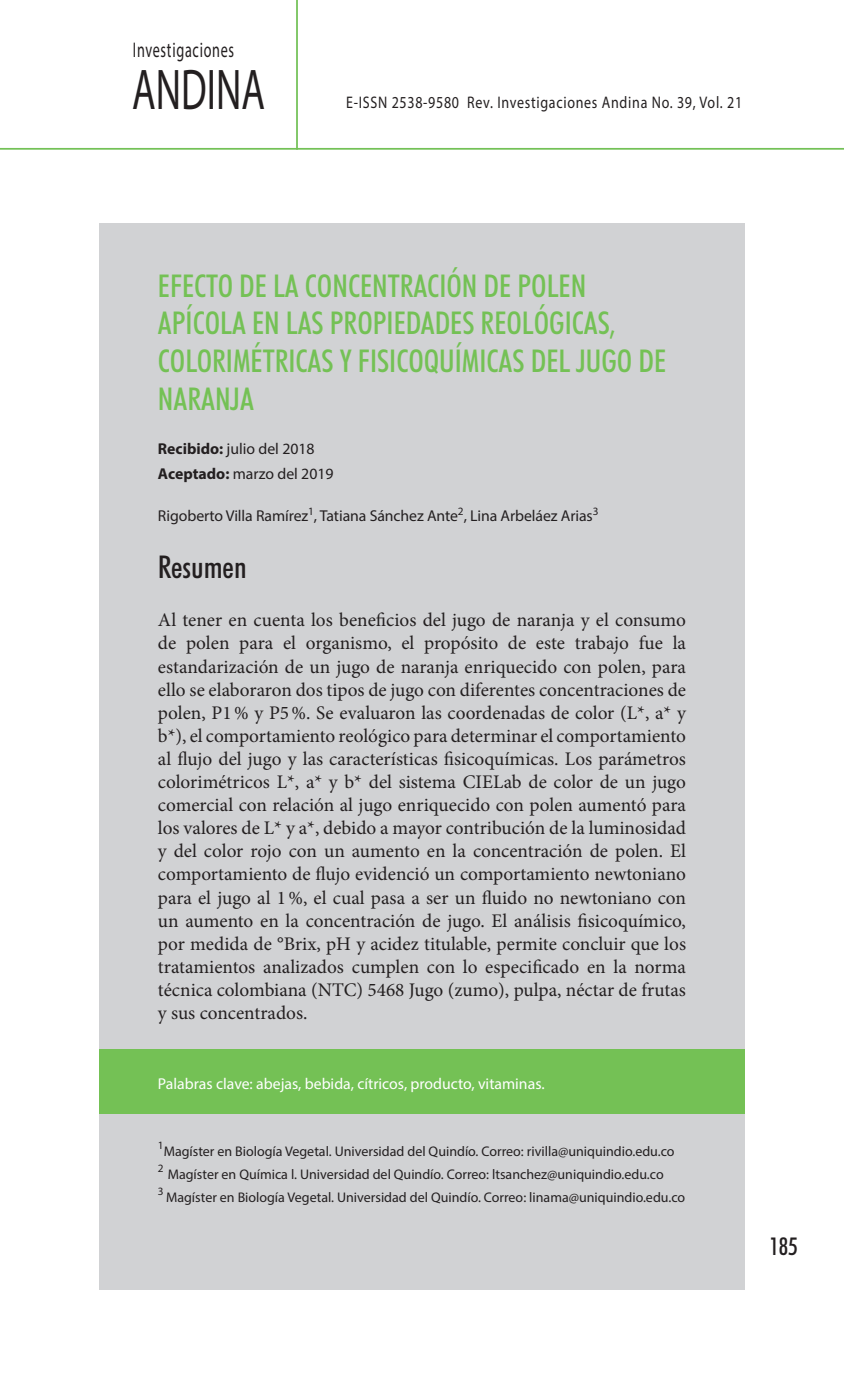
<style>
.page{position:relative;width:844px;height:1389px;background:#fff}
.page>*{position:absolute;margin:0;border:0;box-sizing:border-box;transform-origin:0 0}
.t1{font:57.75px "Myriad Pro";color:#231f20;scale:.67 1}
.t2{font:500 condensed 31.5px/37.8px "Futura BT";color:#74c155}
.t3{font:500 condensed 31.5px "Futura BT";color:#231f20}
.t4{font:500 condensed 24.5px "Futura BT";color:#231f20}
.t5{font:21.18px "Myriad Pro";letter-spacing:.05em;color:#231f20;scale:.67 1}
.t6{font:19.25px/23.1px "Minion Pro";color:#231f20;text-align:justify}
.t7{font:16.8px "Myriad Pro";letter-spacing:.05em;color:#231f20;scale:.83 1}
.t8{font:15.75px/25.2px "Myriad Pro";letter-spacing:-.005em;color:#231f20}
.t9{font:15.75px "Myriad Pro";color:#fff}
.t10{font:14px "Myriad Pro";color:#231f20}
.t11{font:11.2px "Myriad Pro";color:#231f20}
.s1{font-weight:700}
</style>
<div class="page">
<hr style="left:0;top:148px;width:843px;height:2px;background:#73c157">
<hr style="left:296px;top:0;width:2px;height:150px;background:#73c157">
<div style="left:99px;top:223px;width:645px;height:1067px;background:#d1d2d4"></div>
<div style="left:99px;top:1049px;width:645px;height:64px;background:#74c155"></div>
<p class="t5" style="left:133px;top:37px;width:153px">Investigaciones</p>
<h1 class="t1" style="left:132px;top:54px;width:199px">ANDINA</h1>
<p class="t7" style="left:346px;top:92px;width:478px">E-ISSN 2538-9580 Rev. Investigaciones Andina No. 39, Vol. 21</p>
<h2 class="t2" style="left:158px;top:266px;width:509px">EFECTO DE LA CONCENTRACIÓN DE POLEN<br>APÍCOLA EN LAS PROPIEDADES REOLÓGICAS,<br>COLORIMÉTRICAS Y FISICOQUÍMICAS DEL JUGO DE<br>NARANJA</h2>
<p class="t8" style="left:158px;top:436px;width:177px"><span class="s1">Recibido:</span> julio del 2018<br><span class="s1">Aceptado:</span> marzo del 2019</p>
<p class="t8" style="left:158px;top:503px;width:442px">Rigoberto Villa Ramírez<sup>1</sup>, Tatiana Sánchez Ante<sup>2</sup>, Lina Arbeláez Arias<sup>3</sup></p>
<h2 class="t3" style="left:158px;top:548px;width:90px">Resumen</h2>
<p class="t6" style="left:158px;top:609px;width:529px">Al tener en cuenta los beneficios del jugo de naranja y el consumo de polen para el organismo, el propósito de este trabajo fue la estandarización de un jugo de naranja enriquecido con polen, para ello se elaboraron dos tipos de jugo con diferentes concentraciones de polen, P1% y P5%. Se evaluaron las coordenadas de color (L*, a* y b*), el comportamiento reológico para determinar el comportamiento al flujo del jugo y las características fisicoquímicas. Los parámetros colorimétricos L*, a* y b* del sistema CIELab de color de un jugo comercial con relación al jugo enriquecido con polen aumentó para los valores de L* y a*, debido a mayor contribución de la luminosidad y del color rojo con un aumento en la concentración de polen. El comportamiento de flujo evidenció un comportamiento newtoniano para el jugo al 1%, el cual pasa a ser un fluido no newtoniano con un aumento en la concentración de jugo. El análisis fisicoquímico, por medida de °Brix, pH y acidez titulable, permite concluir que los tratamientos analizados cumplen con lo especificado en la norma técnica colombiana (NTC) 5468 Jugo (zumo), pulpa, néctar de frutas y sus concentrados.</p>
<p class="t9" style="left:158px;top:1074px;width:388px">Palabras clave: abejas, bebida, cítricos, producto, vitaminas.</p>
<p class="t11" style="left:158px;top:1139px;width:7px">1</p>
<p class="t10" style="left:164px;top:1142px;width:512px">Magíster en Biología Vegetal. Universidad del Quindío. Correo: rivilla@uniquindio.edu.co</p>
<p class="t11" style="left:158px;top:1162px;width:7px">2</p>
<p class="t10" style="left:168px;top:1165px;width:497px">Magíster en Química l. Universidad del Quindío. Correo: ltsanchez@uniquindio.edu.co</p>
<p class="t11" style="left:158px;top:1185px;width:7px">3</p>
<p class="t10" style="left:166px;top:1188px;width:520px">Magíster en Biología Vegetal. Universidad del Quindío. Correo: linama@uniquindio.edu.co</p>
<p class="t4" style="left:769px;top:1231px;width:30px">185</p>
</div>
